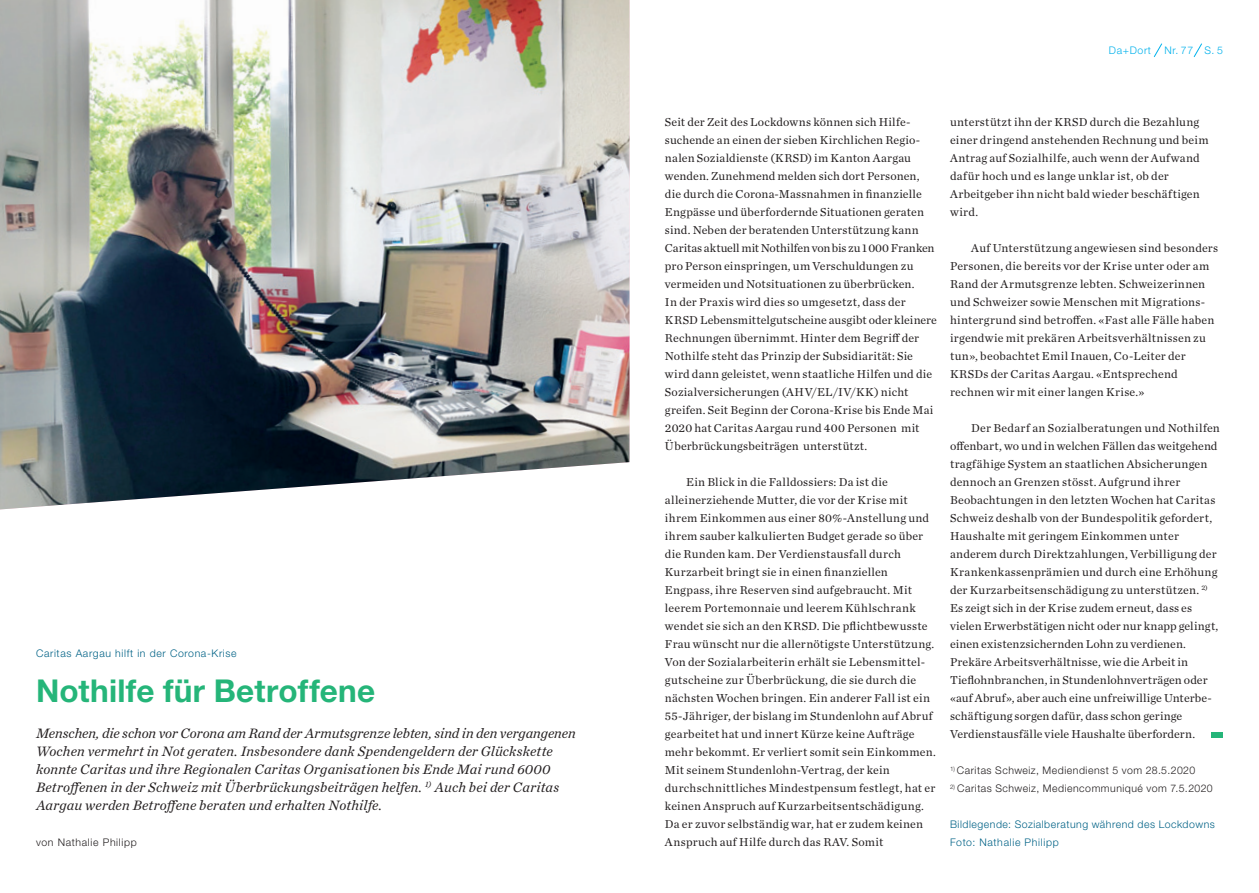
<style>
.page{position:relative;width:1259px;height:893px;background:#fff}
.page>*{position:absolute;margin:0;border:0;box-sizing:border-box;transform-origin:0 0}
.t1{font:700 31.5px "Helvetica Neue LT Std";letter-spacing:.005em;color:#25b579}
.t2{font:italic 14.25px/18px "Chronicle Text G1";letter-spacing:.01em;color:#231f20}
.t3{font:12px/18px "Chronicle Text G1";letter-spacing:.015em;color:#231f20}
.t4{font:300 10.5px "Helvetica Neue LT Std";letter-spacing:.05em;color:#231f20}
.t5{font:300 10.5px/18px "Helvetica Neue LT Std";letter-spacing:.055em;color:#016286}
.t6{font:300 10.5px "Helvetica Neue LT Std";letter-spacing:.06em;color:#00b1ec}
</style>
<div class="page">
<svg style="left:1153px;top:43px;width:9px;height:14px"></svg>
<svg style="left:1193px;top:43px;width:9px;height:14px"></svg>
<img style="left:0;top:0;width:629px;height:509px">
<div style="left:1211px;top:732px;width:11px;height:6px;background:#25b579"></div>
<p class="t5" style="left:36px;top:644px;width:202px">Caritas Aargau hilft in der Corona-Krise</p>
<h1 class="t1" style="left:36px;top:671px;width:341px">Nothilfe für Betroffene</h1>
<p class="t2" style="left:36px;top:723px;width:541px">Menschen, die schon vor Corona am Rand der Armutsgrenze lebten, sind in den vergangenen Wochen vermehrt in Not geraten. Insbesondere dank Spendengeldern der Glückskette konnte Caritas und ihre Regionalen Caritas Organisationen bis Ende Mai rund 6000<br>Betroffenen in der Schweiz mit Überbrückungsbeiträgen helfen. <sup>1)</sup> Auch bei der Caritas Aargau werden Betroffene beraten und erhalten Nothilfe.</p>
<p class="t4" style="left:36px;top:836px;width:102px">von Nathalie Philipp</p>
<p class="t6" style="left:1109px;top:44px;width:44px">Da+Dort</p>
<p class="t6" style="left:1164px;top:44px;width:60px">Nr. 77 S. 5</p>
<p class="t3" style="left:665px;top:112px;width:274px">Seit der Zeit des Lockdowns können sich Hilfe&shy;suchende an einen der sieben Kirchlichen Regio&shy;nalen Sozialdienste (KRSD) im Kanton Aargau wenden. Zunehmend melden sich dort Personen, die durch die Corona-Massnahmen in finanzielle Engpässe und überfordernde Situationen geraten sind. Neben der beratenden Unterstützung kann Caritas aktuell mit Nothilfen von bis zu 1 000 Franken pro Person einspringen, um Verschuldungen zu vermeiden und Notsituationen zu überbrücken.<br>In der Praxis wird dies so umgesetzt, dass der KRSD Lebensmittelgutscheine ausgibt oder kleinere Rechnungen übernimmt. Hinter dem Begriff der Nothilfe steht das Prinzip der Subsidiarität: Sie wird dann geleistet, wenn staatliche Hilfen und die Sozialversicherungen (AHV/EL/IV/KK) nicht greifen. Seit Beginn der Corona-Krise bis Ende Mai 2020 hat Caritas Aargau rund 400 Personen mit Überbrückungsbeiträgen unterstützt.</p>
<p class="t3" style="left:665px;top:472px;width:272px;text-indent:21px">Ein Blick in die Falldossiers: Da ist die alleinerziehende Mutter, die vor der Krise mit ihrem Einkommen aus einer 80%-Anstellung und ihrem sauber kalkulierten Budget gerade so über die Runden kam. Der Verdienstausfall durch Kurzarbeit bringt sie in einen finanziellen Engpass, ihre Reserven sind aufgebraucht. Mit leerem Portemonnaie und leerem Kühlschrank wendet sie sich an den KRSD. Die pflichtbewusste Frau wünscht nur die allernötigste Unterstützung.<br>Von der Sozialarbeiterin erhält sie Lebensmittel&shy;gutscheine zur Überbrückung, die sie durch die nächsten Wochen bringen. Ein anderer Fall ist ein 55-Jähriger, der bislang im Stundenlohn auf Abruf gearbeitet hat und innert Kürze keine Aufträge mehr bekommt. Er verliert somit sein Einkommen.<br>Mit seinem Stundenlohn-Vertrag, der kein durchschnittliches Mindestpensum festlegt, hat er keinen Anspruch auf Kurzarbeitsentschädigung.<br>Da er zuvor selbständig war, hat er zudem keinen Anspruch auf Hilfe durch das RAV. Somit</p>
<p class="t3" style="left:950px;top:112px;width:260px">unterstützt ihn der KRSD durch die Bezahlung einer dringend anstehenden Rechnung und beim Antrag auf Sozialhilfe, auch wenn der Aufwand dafür hoch und es lange unklar ist, ob der Arbeitgeber ihn nicht bald wieder beschäftigen wird.</p>
<p class="t3" style="left:950px;top:238px;width:270px;text-indent:21px">Auf Unterstützung angewiesen sind besonders Personen, die bereits vor der Krise unter oder am Rand der Armutsgrenze lebten. Schweizerinnen und Schweizer sowie Menschen mit Migrations&shy;hintergrund sind betroffen. «Fast alle Fälle haben irgendwie mit prekären Arbeitsverhältnissen zu tun», beobachtet Emil Inauen, Co-Leiter der KRSDs der Caritas Aargau. «Entsprechend rechnen wir mit einer langen Krise.»</p>
<p class="t3" style="left:950px;top:418px;width:271px;text-indent:21px">Der Bedarf an Sozialberatungen und Nothilfen offenbart, wo und in welchen Fällen das weitgehend tragfähige System an staatlichen Absicherungen dennoch an Grenzen stösst. Aufgrund ihrer Beobachtungen in den letzten Wochen hat Caritas Schweiz deshalb von der Bundespolitik gefordert, Haushalte mit geringem Einkommen unter anderem durch Direktzahlungen, Verbilligung der Krankenkassenprämien und durch eine Erhöhung der Kurzarbeitsenschädigung zu unterstützen. <sup>2)<br></sup>Es zeigt sich in der Krise zudem erneut, dass es vielen Erwerbstätigen nicht oder nur knapp gelingt, einen existenzsichernden Lohn zu verdienen.<br>Prekäre Arbeitsverhältnisse, wie die Arbeit in Tieflohnbranchen, in Stundenlohnverträgen oder «auf Abruf», aber auch eine unfreiwillige Unterbe&shy;schäftigung sorgen dafür, dass schon geringe Verdienstausfälle viele Haushalte überfordern.</p>
<p class="t4" style="left:950px;top:764px;width:247px"><sup>1)</sup> Caritas Schweiz, Mediendienst 5 vom 28.5.2020</p>
<p class="t4" style="left:950px;top:782px;width:264px"><sup>2)</sup> Caritas Schweiz, Mediencommuniqué vom 7.5.2020</p>
<p class="t5" style="left:950px;top:815px;width:266px">Bildlegende: Sozialberatung während des Lockdowns<br>Foto: Nathalie Philipp</p>
</div>
